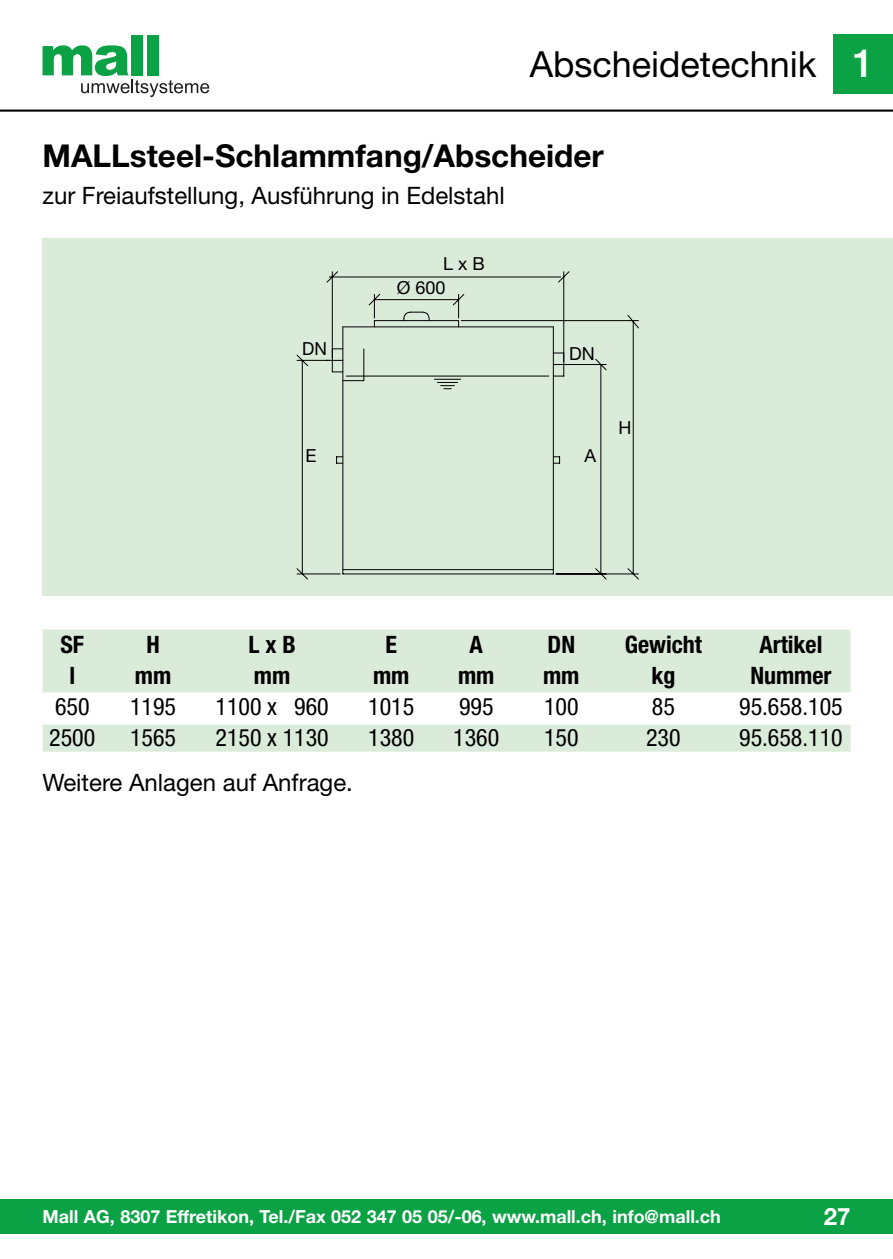
<style>
.page{position:relative;width:893px;height:1259px;background:#fff}
.page>*{position:absolute;margin:0;border:0;box-sizing:border-box;transform-origin:0 0}
.t1{font:36px "Helvetica Neue";color:#000}
.t2{font:700 31.5px "Helvetica Neue";color:#000}
.t3{font:condensed 24px "Helvetica Neue";color:#000}
.t4{font:24px "Helvetica Neue";color:#000}
.t5{font:700 condensed 24px "Helvetica Neue";color:#000}
.t6{font:700 24px "Helvetica Neue";color:#fff}
.t7{font:700 18px "Helvetica Neue";color:#fff}
.t8{font:18px "Helvetica Neue";color:#000}
.t9{font:18px "Helvetica Neue";color:#000;scale:.96 1}
.s1{font-weight:500;font-size:39px;color:#fff}
</style>
<div class="page">
<hr style="left:0;top:110px;width:893px;height:2px;background:#000">
<div style="left:0;top:1199px;width:893px;height:34px;background:#0aa245"></div>
<div style="left:833px;top:34px;width:60px;height:60px;background:#0aa245"></div>
<div style="left:131px;top:35px;width:12px;height:40px;background:#0aa245"></div>
<div style="left:147px;top:35px;width:11px;height:40px;background:#0aa245"></div>
<svg style="left:43px;top:45px;width:166px;height:52px"></svg>
<div style="left:43px;top:629px;width:807px;height:32px;background:#dbebd9"></div>
<div style="left:43px;top:661px;width:807px;height:31px;background:#dbebd9"></div>
<div style="left:43px;top:724px;width:807px;height:27px;background:#dbebd9"></div>
<div style="left:43px;top:238px;width:850px;height:357px;background:#dbebd9"></div>
<svg style="left:297px;top:271px;width:342px;height:308px"></svg>
<svg style="left:403px;top:311px;width:27px;height:10px"></svg>
<p class="t1" style="left:530px;top:52px;width:346px">Abscheidetechnik <span class="s1">1</span></p>
<p class="t2" style="left:43px;top:145px;width:563px">MALLsteel-Schlammfang/Abscheider</p>
<p class="t4" style="left:43px;top:187px;width:464px">zur Freiaufstellung, Ausführung in Edelstahl</p>
<p class="t8" style="left:443px;top:257px;width:43px">L x B</p>
<p class="t9" style="left:302px;top:342px;width:27px">DN</p>
<p class="t8" style="left:305px;top:449px;width:12px">E</p>
<p class="t8" style="left:397px;top:281px;width:50px">Ø 600</p>
<p class="t8" style="left:569px;top:347px;width:27px">DN</p>
<p class="t8" style="left:584px;top:449px;width:13px">A</p>
<p class="t8" style="left:619px;top:421px;width:14px">H</p>
<p class="t5" style="left:61px;top:635px;width:25px">SF</p>
<p class="t5" style="left:146px;top:635px;width:15px">H</p>
<p class="t5" style="left:249px;top:635px;width:49px">L x B</p>
<p class="t5" style="left:385px;top:635px;width:13px">E</p>
<p class="t5" style="left:470px;top:635px;width:15px">A</p>
<p class="t5" style="left:548px;top:635px;width:29px">DN</p>
<p class="t5" style="left:625px;top:635px;width:79px">Gewicht</p>
<p class="t5" style="left:759px;top:635px;width:65px">Artikel</p>
<p class="t5" style="left:69px;top:667px;width:7px">l</p>
<p class="t5" style="left:135px;top:667px;width:38px">mm</p>
<p class="t5" style="left:254px;top:667px;width:38px">mm</p>
<p class="t5" style="left:373px;top:667px;width:38px">mm</p>
<p class="t5" style="left:458px;top:667px;width:38px">mm</p>
<p class="t5" style="left:543px;top:667px;width:38px">mm</p>
<p class="t5" style="left:651px;top:667px;width:25px">kg</p>
<p class="t5" style="left:750px;top:667px;width:83px">Nummer</p>
<p class="t3" style="left:55px;top:698px;width:36px">650</p>
<p class="t3" style="left:130px;top:698px;width:48px">1195</p>
<p class="t3" style="left:216px;top:698px;width:115px">1100 x 960</p>
<p class="t3" style="left:368px;top:698px;width:48px">1015</p>
<p class="t3" style="left:459px;top:698px;width:36px">995</p>
<p class="t3" style="left:544px;top:698px;width:36px">100</p>
<p class="t3" style="left:652px;top:698px;width:25px">85</p>
<p class="t3" style="left:739px;top:698px;width:105px">95.658.105</p>
<p class="t3" style="left:49px;top:728px;width:48px">2500</p>
<p class="t3" style="left:130px;top:728px;width:48px">1565</p>
<p class="t3" style="left:216px;top:728px;width:115px">2150 x 1130</p>
<p class="t3" style="left:368px;top:728px;width:48px">1380</p>
<p class="t3" style="left:453px;top:728px;width:48px">1360</p>
<p class="t3" style="left:544px;top:728px;width:36px">150</p>
<p class="t3" style="left:646px;top:728px;width:36px">230</p>
<p class="t3" style="left:739px;top:728px;width:105px">95.658.110</p>
<p class="t4" style="left:43px;top:774px;width:312px">Weitere Anlagen auf Anfrage.</p>
<p class="t7" style="left:43px;top:1210px;width:680px">Mall AG, 8307 Effretikon, Tel./Fax 052 347 05 05/-06, www.mall.ch, info@mall.ch</p>
<p class="t6" style="left:824px;top:1207px;width:28px">27</p>
</div>
